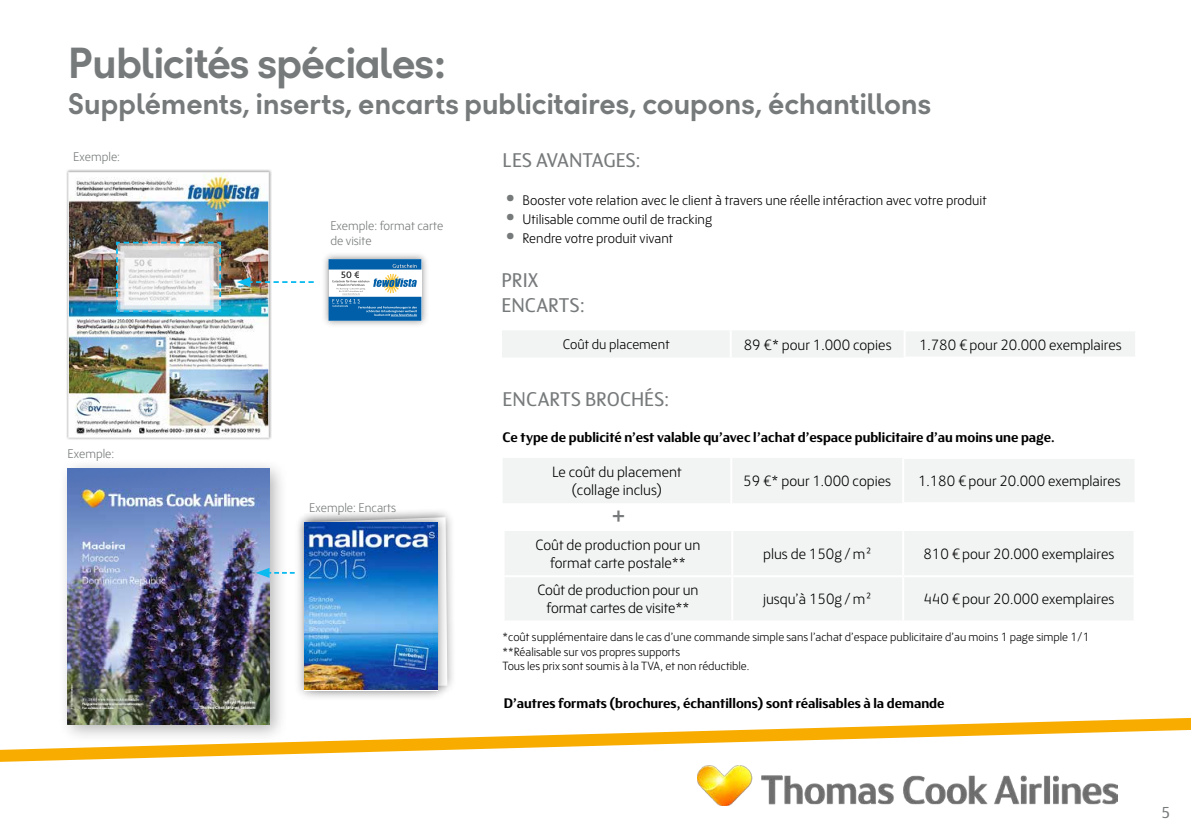
<style>
.page{position:relative;width:1191px;height:840px;background:#fff}
.page>*{position:absolute;margin:0;border:0;box-sizing:border-box;transform-origin:0 0}
.t1{font:700 44px "Thomas Headline";letter-spacing:-.02em;color:#777a7b}
.t2{font:32px "FS Blake";color:#777a7b}
.t3{font:700 30px "Thomas Headline";letter-spacing:.005em;color:#777a7b}
.t4{font:20px/24px "FS Blake";color:#777a7b}
.t5{font:16px "FS Blake";color:#777a7b}
.t6{font:300 15px/18px "FS Blake";color:#000;text-align:center}
.t7{font:300 14px "FS Blake";color:#000}
.t8{font:700 14px "FS Blake";color:#000}
.t9{font:300 12.8px/15.2px "FS Blake";color:#777a7b}
.t10{font:300 12px/14.4px "FS Blake";color:#000}
.s1{font-size:28px;color:#777a7b}
</style>
<div class="page">
<svg style="left:0;top:717px;width:1191px;height:89px"></svg>
<img style="left:697px;top:765px;width:420px;height:40px">
<div style="left:505px;top:531px;width:628px;height:89px;background:#f2f3f3"></div>
<hr style="left:731px;top:530px;width:2px;height:45px;background:#fff">
<hr style="left:902px;top:530px;width:2px;height:45px;background:#fff">
<hr style="left:502px;top:575px;width:230px;height:2px;background:#fff">
<hr style="left:732px;top:575px;width:171px;height:2px;background:#fff">
<hr style="left:731px;top:577px;width:2px;height:43px;background:#fff">
<hr style="left:903px;top:575px;width:232px;height:2px;background:#fff">
<hr style="left:902px;top:577px;width:2px;height:43px;background:#fff">
<div style="left:503px;top:458px;width:631px;height:45px;background:#f2f3f3"></div>
<hr style="left:730px;top:457px;width:2px;height:46px;background:#fff">
<hr style="left:902px;top:458px;width:2px;height:44px;background:#fff">
<hr style="left:902px;top:502px;width:234px;height:2px;background:#fff">
<div style="left:502px;top:331px;width:633px;height:26px;background:#f2f3f3"></div>
<hr style="left:729px;top:330px;width:2px;height:27px;background:#fff">
<hr style="left:903px;top:331px;width:2px;height:25px;background:#fff">
<hr style="left:903px;top:356px;width:234px;height:2px;background:#fff">
<div style="left:58px;top:458px;width:231px;height:285px;background:#000;opacity:.3"></div>
<img style="left:68px;top:468px;width:201px;height:255px">
<div style="left:66px;top:169px;width:206px;height:271px;background:#000;opacity:.4"></div>
<img style="left:70px;top:174px;width:197px;height:262px">
<div style="left:68px;top:172px;width:201px;height:266px;border:1px solid #ededed"></div>
<div style="left:321px;top:251px;width:108px;height:77px;background:#000;opacity:.45"></div>
<img style="left:328px;top:259px;width:93px;height:61px">
<img style="left:358px;top:306px;width:58px;height:2px">
<svg style="left:332px;top:305px;width:16px;height:1px"></svg>
<img style="left:332px;top:299px;width:28px;height:4px">
<img style="left:336px;top:287px;width:28px;height:2px">
<img style="left:332px;top:280px;width:32px;height:2px">
<img style="left:341px;top:271px;width:18px;height:7px">
<img style="left:393px;top:263px;width:23px;height:5px">
<img style="left:383px;top:273px;width:17px;height:20px">
<img style="left:373px;top:278px;width:44px;height:9px">
<img style="left:328px;top:261px;width:1px;height:57px">
<img style="left:420px;top:261px;width:1px;height:57px">
<img style="left:330px;top:259px;width:89px;height:1px">
<img style="left:330px;top:319px;width:89px;height:1px">
<img style="left:115px;top:241px;width:107px;height:72px">
<svg style="left:237px;top:277px;width:77px;height:10px"></svg>
<div style="left:294px;top:511px;width:155px;height:190px;background:#f8f8f8"></div>
<img style="left:256px;top:506px;width:197px;height:191px">
<h1 class="t1" style="left:68px;top:37px;width:379px">Publicités spéciales:</h1>
<h3 class="t3" style="left:68px;top:86px;width:864px">Suppléments, inserts, encarts publicitaires, coupons, échantillons</h3>
<p class="t9" style="left:73px;top:148px;width:48px">Exemple:</p>
<p class="t9" style="left:67px;top:445px;width:48px">Exemple:</p>
<p class="t9" style="left:330px;top:217px;width:114px">Exemple: format carte de visite</p>
<p class="t9" style="left:309px;top:498px;width:88px">Exemple: Encarts</p>
<h3 class="t4" style="left:502px;top:147px;width:139px">LES AVANTAGES:</h3>
<p class="t7" style="left:505px;top:191px;width:482px"><span class="s1">•</span> Booster vote relation avec le client à travers une réelle intéraction avec votre produit</p>
<p class="t7" style="left:505px;top:210px;width:208px"><span class="s1">•</span> Utilisable comme outil de tracking</p>
<p class="t7" style="left:505px;top:229px;width:169px"><span class="s1">•</span> Rendre votre produit vivant</p>
<h3 class="t4" style="left:501px;top:267px;width:85px">PRIX<br>ENCARTS:</h3>
<p class="t7" style="left:563px;top:334px;width:108px">Coût du placement</p>
<p class="t6" style="left:743px;top:334px;width:149px">89 €* pour 1.000 copies</p>
<p class="t6" style="left:919px;top:334px;width:204px">1.780 €pour 20.000 exemplaires</p>
<h3 class="t4" style="left:502px;top:386px;width:168px">ENCARTS BROCHÉS:</h3>
<p class="t8" style="left:502px;top:427px;width:554px">Ce type de publicité n’est valable qu’avec l’achat d’espace publicitaire d’au moins une page.</p>
<p class="t6" style="left:552px;top:462px;width:131px">Le coût du placement (collage inclus)</p>
<p class="t6" style="left:743px;top:471px;width:149px">59 €* pour 1.000 copies</p>
<p class="t6" style="left:918px;top:471px;width:204px">1.180 €pour 20.000 exemplaires</p>
<h2 class="t2" style="left:610px;top:491px;width:18px">+</h2>
<p class="t6" style="left:535px;top:535px;width:166px">Coût de production pour un format carte postale**</p>
<p class="t6" style="left:763px;top:544px;width:111px">plus de 150g/m²</p>
<p class="t6" style="left:923px;top:544px;width:192px">810 €pour 20.000 exemplaires</p>
<p class="t6" style="left:537px;top:580px;width:162px">Coût de production pour un format cartes de visite**</p>
<p class="t6" style="left:763px;top:589px;width:111px">jusqu’à 150g/m²</p>
<p class="t6" style="left:923px;top:589px;width:192px">440 €pour 20.000 exemplaires</p>
<p class="t10" style="left:502px;top:628px;width:588px">*coût supplémentaire dans le cas d’une commande simple sans l’achat d’espace publicitaire d’au moins 1 page simple 1/1 **Réalisable sur vos propres supports<br>Tous les prix sont soumis à la TVA, et non réductible.</p>
<p class="t8" style="left:504px;top:692px;width:442px">D’autres formats (brochures, échantillons) sont réalisables à la demande</p>
<p class="t5" style="left:1161px;top:800px;width:11px">5</p>
</div>
